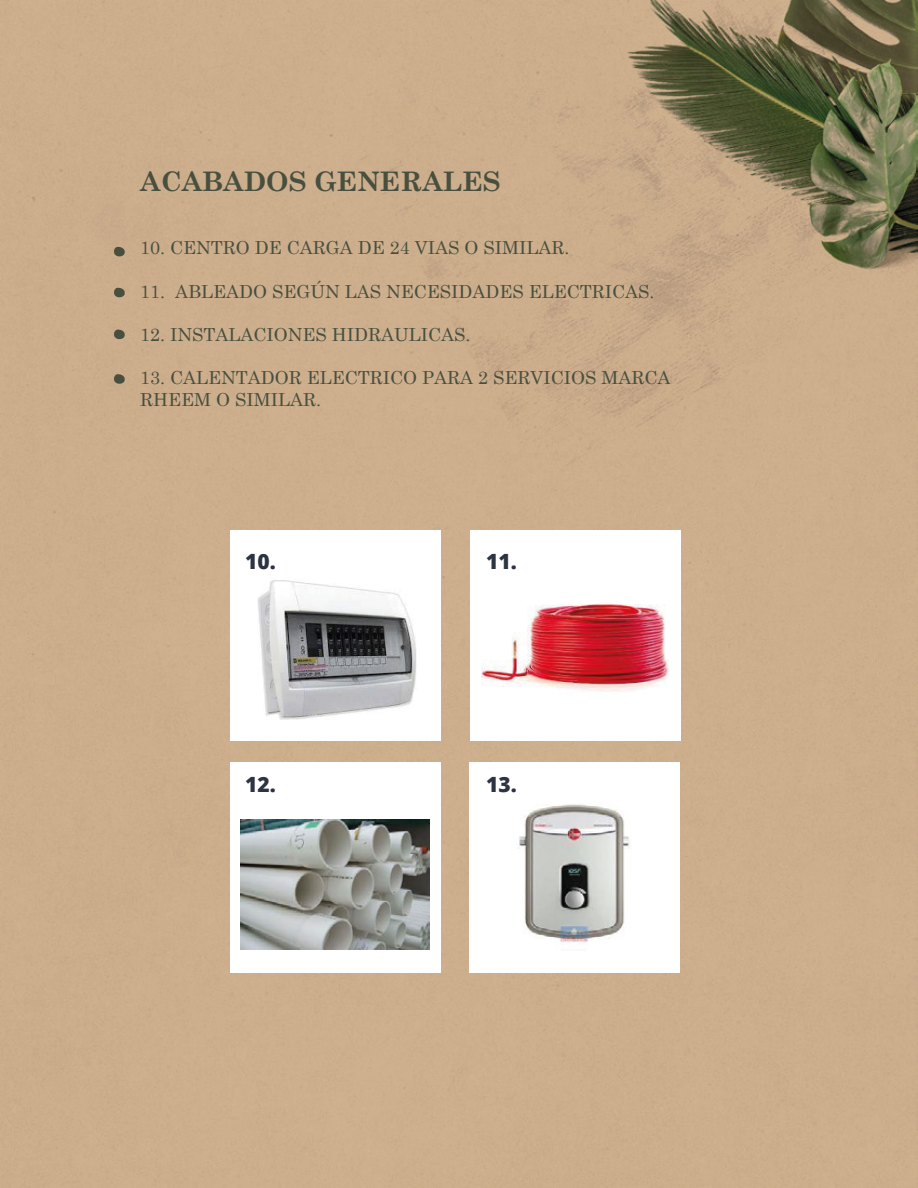
<style>
.page{position:relative;width:918px;height:1188px;background:#ccae8c}
.page>*{position:absolute;margin:0;border:0;box-sizing:border-box;transform-origin:0 0}
.t1{font:700 27px "Century Schoolbook";color:#484f3f}
.t2{font:800 21px "Open Sans";color:#2c3441}
.t3{font:18px/21.6px "Century Schoolbook";color:#484f3f}
</style>
<div class="page">
<div style="left:470px;top:531px;width:210px;height:210px;background:#fff"></div>
<img style="left:481px;top:604px;width:187px;height:88px">
<div style="left:469px;top:763px;width:210px;height:210px;background:#fff"></div>
<img style="left:518px;top:804px;width:112px;height:139px">
<div style="left:230px;top:763px;width:210px;height:210px;background:#fff"></div>
<div style="left:231px;top:531px;width:210px;height:210px;background:#fff"></div>
<img style="left:257px;top:580px;width:159px;height:140px">
<img style="left:240px;top:820px;width:189px;height:129px">
<svg style="left:113px;top:247px;width:14px;height:12px"></svg>
<svg style="left:113px;top:288px;width:14px;height:12px"></svg>
<svg style="left:113px;top:374px;width:14px;height:12px"></svg>
<svg style="left:113px;top:330px;width:14px;height:11px"></svg>
<h1 class="t1" style="left:140px;top:165px;width:362px">ACABADOS GENERALES</h1>
<p class="t3" style="left:140px;top:237px;width:431px">10. CENTRO DE CARGA DE 24 VIAS O SIMILAR.</p>
<p class="t3" style="left:140px;top:280px;width:516px">11. ABLEADO SEGÚN LAS NECESIDADES ELECTRICAS.</p>
<p class="t3" style="left:140px;top:323px;width:332px">12. INSTALACIONES HIDRAULICAS.</p>
<p class="t3" style="left:140px;top:366px;width:532px">13. CALENTADOR ELECTRICO PARA 2 SERVICIOS MARCA<br>RHEEM O SIMILAR.</p>
<p class="t2" style="left:245px;top:545px;width:32px">10.</p>
<p class="t2" style="left:486px;top:545px;width:32px">11.</p>
<p class="t2" style="left:245px;top:769px;width:32px">12.</p>
<p class="t2" style="left:486px;top:769px;width:32px">13.</p>
</div>
